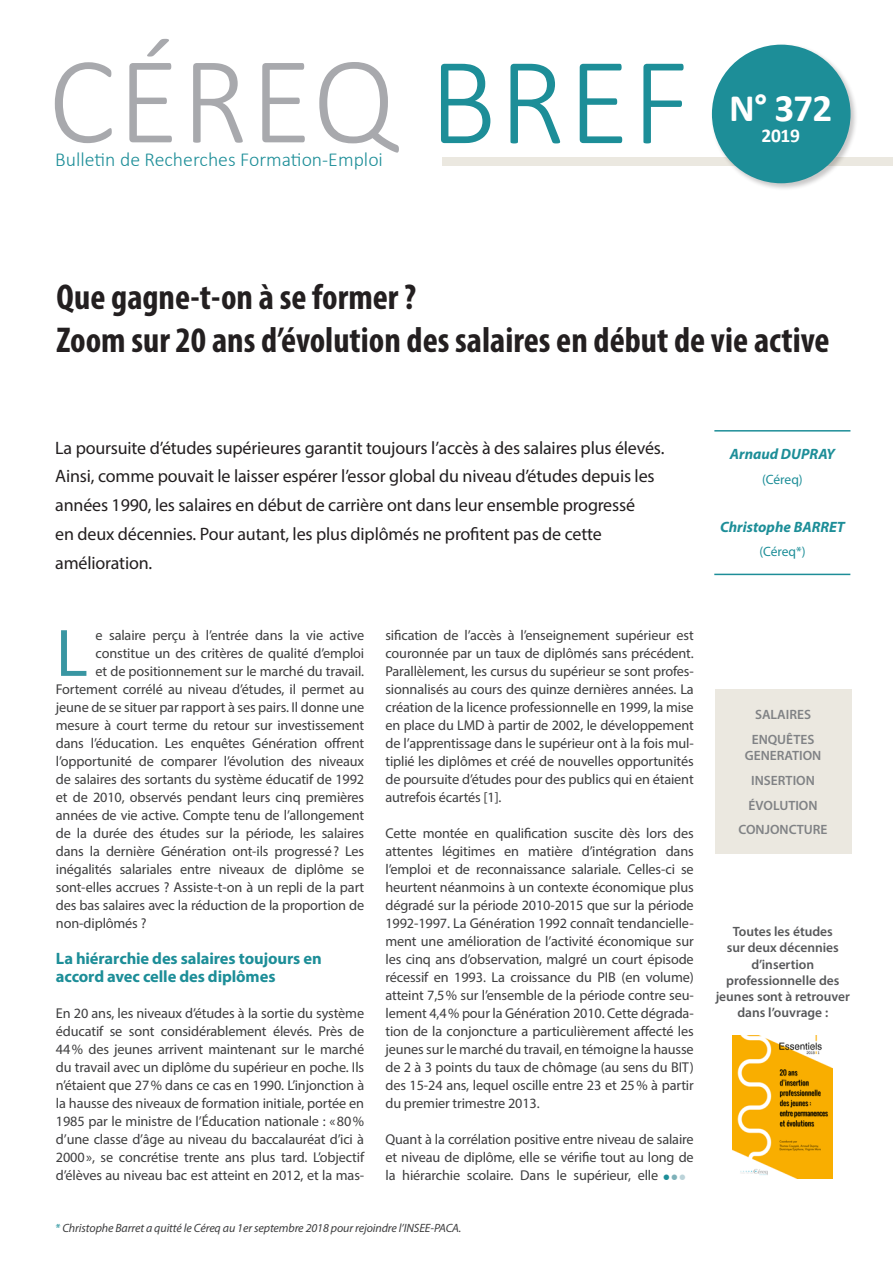
<style>
.page{position:relative;width:893px;height:1263px;background:#fff}
.page>*{position:absolute;margin:0;border:0;box-sizing:border-box;transform-origin:0 0}
.t1{font:300 125.55px "Calibri";letter-spacing:.02em;color:#a8a9ad}
.LETTRINE{font:67.65px "Myriad Pro";color:#3996a2}
.t2{font:700 39px "Calibri";color:#fff}
.TITRE{font:700 condensed 36px "Myriad Pro";color:#231f20}
.t3{font:700 condensed 21px "Minion Pro";color:#1d8e98}
.t4{font:300 19.8px "Calibri";color:#1d8e98}
.t5{font:700 19.5px "Calibri";color:#fff}
.CHAPO{font:18px/28.8px "Myriad Pro";letter-spacing:-.01em;color:#231f20}
.INTERTITRES{font:700 16.5px/18px "Myriad Pro";letter-spacing:-.01em;color:#1d8e98}
.AUTEUR{font:italic 700 15px "Myriad Pro";color:#1d8e98}
.TEXTE{font:14.25px/18px "Myriad Pro";letter-spacing:-.01em;color:#3e3e3f;text-align:justify}
.LETTRINE-2{font:14.25px "Myriad Pro";letter-spacing:-.01em;color:#3e3e3f}
.ENCARTS{font:600 13.5px/16.2px "Myriad Pro";color:#57585a;text-align:center}
.Default{font:600 13.5px/16.2px "Myriad Pro";color:#808285;text-align:center}
.AUTEUR-2{font:13.5px "Myriad Pro";letter-spacing:-.005em;color:#1d8e98}
.t6{font:italic 12px "Myriad Pro";letter-spacing:-.01em;color:#3e3e3f}
.s1{color:#1d8e98}
.s2{color:#7eb1b9}
.s3{color:#bbd3d9}
</style>
<div class="page">
<div style="left:715px;top:690px;width:136px;height:164px;background:#ebe8e0"></div>
<hr style="left:714px;top:430px;width:136px;height:2px;background:#1d8e98">
<hr style="left:714px;top:574px;width:136px;height:1px;background:#1d8e98">
<div style="left:442px;top:157px;width:451px;height:9px;background:#ebe8e0"></div>
<div style="left:710px;top:43px;width:148px;height:148px;background:#231f20;opacity:.25"></div>
<div style="left:712px;top:45px;width:138px;height:138px;background:#1d8e98;border-radius:50%"></div>
<img style="left:733px;top:1036px;width:100px;height:142px">
<p class="t1" style="left:48px;top:23px;width:643px">CÉREQ <span class="s1">BREF</span></p>
<p class="t4" style="left:55px;top:147px;width:329px">Bulletin de Recherches Formation-Emploi</p>
<p class="t2" style="left:729px;top:83px;width:105px">N° 372</p>
<p class="t5" style="left:761px;top:123px;width:40px">2019</p>
<p class="TITRE" style="left:56px;top:274px;width:361px">Que gagne-t-on à se former ?</p>
<p class="TITRE" style="left:56px;top:318px;width:775px">Zoom sur 20 ans d’évolution des salaires en début de vie active</p>
<p class="CHAPO" style="left:55px;top:433px;width:611px">La poursuite d’études supérieures garantit toujours l’accès à des salaires plus élevés.<br>Ainsi, comme pouvait le laisser espérer l’essor global du niveau d’études depuis les années 1990, les salaires en début de carrière ont dans leur ensemble progressé<br>en deux décennies. Pour autant, les plus diplômés ne profitent pas de cette amélioration.</p>
<p class="AUTEUR" style="left:730px;top:444px;width:107px">Arnaud DUPRAY</p>
<p class="AUTEUR-2" style="left:762px;top:471px;width:42px">(Céreq)</p>
<p class="AUTEUR" style="left:720px;top:517px;width:126px">Christophe BARRET</p>
<p class="AUTEUR-2" style="left:759px;top:544px;width:48px">(Céreq*)</p>
<p class="LETTRINE" style="left:56px;top:611px;width:33px">L</p>
<p class="LETTRINE-2" style="left:96px;top:626px;width:270px">e salaire perçu à l’entrée dans la vie active</p>
<p class="LETTRINE-2" style="left:96px;top:644px;width:270px">constitue un des critères de qualité d’emploi</p>
<p class="LETTRINE-2" style="left:96px;top:662px;width:270px">et de positionnement sur le marché du travail.</p>
<p class="LETTRINE-2" style="left:56px;top:680px;width:310px">Fortement corrélé au niveau d’études, il permet au</p>
<p class="LETTRINE-2" style="left:56px;top:698px;width:310px">jeune de se situer par rapport à ses pairs. Il donne une</p>
<p class="LETTRINE-2" style="left:56px;top:716px;width:310px">mesure à court terme du retour sur investissement</p>
<p class="LETTRINE-2" style="left:56px;top:734px;width:310px">dans l’éducation. Les enquêtes Génération offrent</p>
<p class="LETTRINE-2" style="left:56px;top:752px;width:310px">l’opportunité de comparer l’évolution des niveaux</p>
<p class="LETTRINE-2" style="left:56px;top:770px;width:310px">de salaires des sortants du système éducatif de 1992</p>
<p class="LETTRINE-2" style="left:56px;top:788px;width:310px">et de 2010, observés pendant leurs cinq premières</p>
<p class="LETTRINE-2" style="left:56px;top:806px;width:310px">années de vie active. Compte tenu de l’allongement</p>
<p class="LETTRINE-2" style="left:56px;top:824px;width:310px">de la durée des études sur la période, les salaires</p>
<p class="LETTRINE-2" style="left:56px;top:842px;width:310px">dans la dernière Génération ont-ils progressé? Les</p>
<p class="LETTRINE-2" style="left:56px;top:860px;width:310px">inégalités salariales entre niveaux de diplôme se</p>
<p class="LETTRINE-2" style="left:56px;top:878px;width:310px">sont-elles accrues ? Assiste-t-on à un repli de la part</p>
<p class="LETTRINE-2" style="left:56px;top:896px;width:310px">des bas salaires avec la réduction de la proportion de</p>
<p class="LETTRINE-2" style="left:56px;top:914px;width:92px">non-diplômés ?</p>
<p class="INTERTITRES" style="left:56px;top:949px;width:267px">La hiérarchie des salaires toujours en accord avec celle des diplômes</p>
<p class="TEXTE" style="left:56px;top:1004px;width:310px">En 20 ans, les niveaux d’études à la sortie du système éducatif se sont considérablement élevés. Près de 44% des jeunes arrivent maintenant sur le marché du travail avec un diplôme du supérieur en poche. Ils n’étaient que 27% dans ce cas en 1990. L’injonction à la hausse des niveaux de formation initiale, portée en 1985 par le ministre de l’Éducation nationale : «80% d’une classe d’âge au niveau du baccalauréat d’ici à 2000», se concrétise trente ans plus tard. L’objectif d’élèves au niveau bac est atteint en 2012, et la mas-</p>
<p class="TEXTE" style="left:385px;top:626px;width:310px">sification de l’accès à l’enseignement supérieur est couronnée par un taux de diplômés sans précédent.<br>Parallèlement, les cursus du supérieur se sont profes&shy;sionnalisés au cours des quinze dernières années. La création de la licence professionnelle en 1999, la mise en place du LMD à partir de 2002, le développement de l’apprentissage dans le supérieur ont à la fois mul&shy;tiplié les diplômes et créé de nouvelles opportunités de poursuite d’études pour des publics qui en étaient autrefois écartés [1].</p>
<p class="TEXTE" style="left:385px;top:824px;width:310px">Cette montée en qualification suscite dès lors des attentes légitimes en matière d’intégration dans l’emploi et de reconnaissance salariale. Celles-ci se heurtent néanmoins à un contexte économique plus dégradé sur la période 2010-2015 que sur la période 1992-1997. La Génération 1992 connaît tendancielle&shy;ment une amélioration de l’activité économique sur les cinq ans d’observation, malgré un court épisode récessif en 1993. La croissance du PIB (en volume) atteint 7,5% sur l’ensemble de la période contre seu&shy;lement 4,4% pour la Génération 2010. Cette dégrada&shy;tion de la conjoncture a particulièrement affecté les jeunes sur le marché du travail, en témoigne la hausse de 2 à 3 points du taux de chômage (au sens du BIT) des 15-24 ans, lequel oscille entre 23 et 25% à partir du premier trimestre 2013.</p>
<p class="TEXTE" style="left:385px;top:1130px;width:310px">Quant à la corrélation positive entre niveau de salaire et niveau de diplôme, elle se vérifie tout au long de la hiérarchie scolaire. Dans le supérieur, elle</p>
<p class="t3" style="left:662px;top:1161px;width:26px">•<span class="s2">•</span><span class="s3">•</span></p>
<p class="t6" style="left:55px;top:1220px;width:408px"><span class="s1">*</span> Christophe Barret a quitté le Céreq au 1er septembre 2018 pour rejoindre l’INSEE-PACA.</p>
<p class="Default" style="left:755px;top:706px;width:58px">SALAIRES</p>
<p class="Default" style="left:745px;top:731px;width:78px">ENQUÊTES<br>GENERATION</p>
<p class="Default" style="left:751px;top:772px;width:65px">INSERTION</p>
<p class="Default" style="left:748px;top:797px;width:71px">ÉVOLUTION</p>
<p class="Default" style="left:738px;top:821px;width:91px">CONJONCTURE</p>
<p class="ENCARTS" style="left:716px;top:923px;width:136px">Toutes les études<br>sur deux décennies d’insertion professionnelle des jeunes sont à retrouver dans l’ouvrage :</p>
</div>
